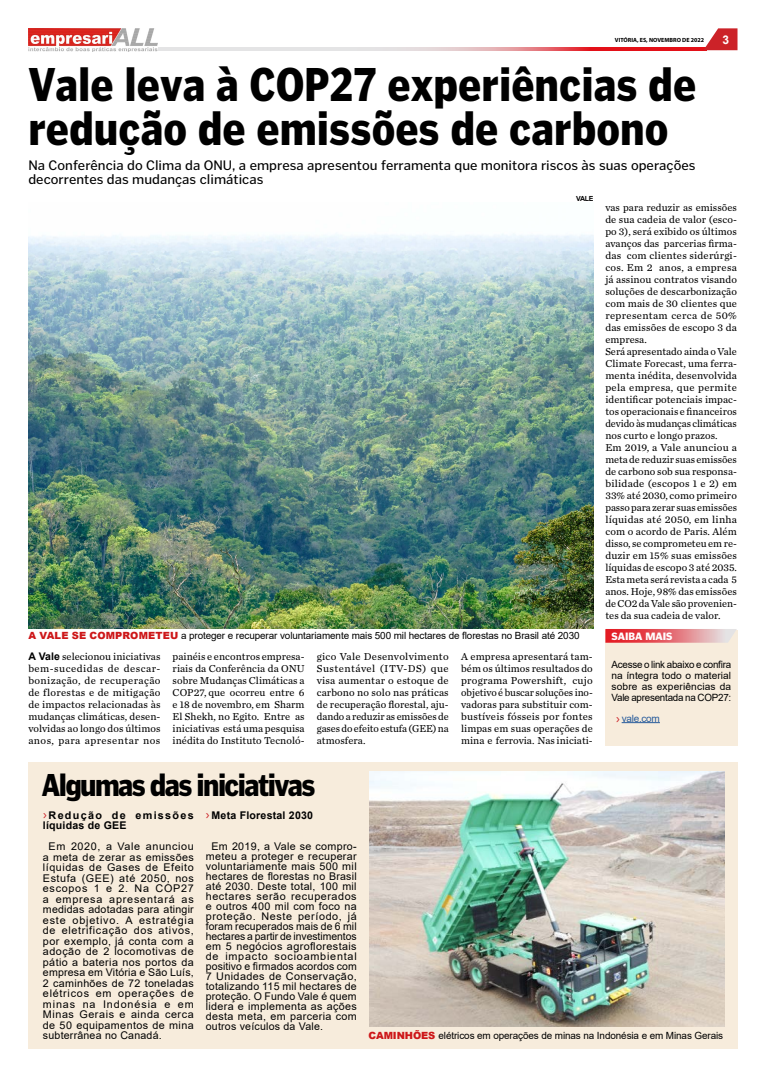
<style>
.page{position:relative;width:766px;height:1078px;background:#fff}
.page>*{position:absolute;margin:0;border:0;box-sizing:border-box;transform-origin:0 0}
.t1{font:900 46.8px/44px "Poynter Gothic Text";color:#000;scale:.85 1}
.t2{font:900 31.2px "Poynter Gothic Text";letter-spacing:-.06em;color:#000;scale:.85 1}
.t3{font:14px/14px "Poynter Gothic Text";color:#000}
.t4{font:13.5px "Myriad Pro";color:#cc2228;scale:1.1 1}
.t5{font:700 12px "Arial";color:#fff}
.t6{font:10.6px/10.5px "Arial";letter-spacing:.03em;color:#000;text-align:justify}
.t7{font:700 10.6px/10.5px "Arial";letter-spacing:.12em;color:#000}
.t8{font:700 10.6px "Arial";letter-spacing:.02em;color:#000}
.t9{font:10.5px/12px "Chronicle Text G2";letter-spacing:.005em;color:#000;text-align:justify}
.t10{font:900 10.5px "Poynter Gothic Text";color:#fff}
.t11{font:10px/11px "Arial";letter-spacing:.005em;color:#000;text-align:justify}
.t12{font:10px "Arial";letter-spacing:-.025em;color:#275b9b}
.t13{font:9.9px "Arial";letter-spacing:-.01em;color:#000}
.t14{font:700 7px "Arial";color:#000}
.t15{font:700 6px "Myriad Pro";color:#000}
.s1{font-weight:900;color:#cd1719}
.s2{font-family:"Arial";font-weight:700}
</style>
<div class="page">
<svg style="left:159px;top:47px;width:544px;height:3px;background:#e39ea2"></svg>
<svg style="left:703px;top:28px;width:34px;height:22px"></svg>
<img style="left:28px;top:28px;width:129px;height:23px">
<div style="left:28px;top:762px;width:709px;height:286px;background:#f7ecdc"></div>
<img style="left:28px;top:233px;width:565px;height:395px">
<img style="left:369px;top:771px;width:355px;height:255px">
<div style="left:605px;top:630px;width:132px;height:115px;background:#f7ecdc"></div>
<hr style="left:621px;top:722px;width:38px;height:1px;background:#275b9b">
<svg style="left:605px;top:629px;width:131px;height:13px;background:#e47479"></svg>
<p class="t15" style="left:614px;top:36px;width:91px">VITÓRIA, ES, NOVEMBRO DE 2022</p>
<p class="t5" style="left:722px;top:31px;width:8px">3</p>
<h1 class="t1" style="left:28px;top:62px;width:787px">Vale leva à COP27 experiências de redução de emissões de carbono</h1>
<h3 class="t3" style="left:28px;top:158px;width:668px">Na Conferência do Clima da ONU, a empresa apresentou ferramenta que monitora riscos às suas operações decorrentes das mudanças climáticas</h3>
<p class="t14" style="left:576px;top:193px;width:19px">VALE</p>
<p class="t13" style="left:29px;top:628px;width:552px"><span class="s1">A VALE SE COMPROMETEU</span> a proteger e recuperar voluntariamente mais 500 mil hectares de florestas no Brasil até 2030</p>
<p class="t9" style="left:28px;top:650px;width:134px"><span class="s2">A Vale</span> selecionou iniciativas bem-sucedidas de descar&shy;bonização, de recuperação de florestas e de mitigação de impactos relacionadas às mudanças climáticas, desen&shy;volvidas ao longo dos últimos anos, para apresentar nos</p>
<p class="t9" style="left:172px;top:650px;width:133px">painéis e encontros empresa&shy;riais da Conferência da ONU sobre Mudanças Climáticas a COP27, que ocorreu entre 6 e 18 de novembro, em Sharm El Shekh, no Egito. Entre as iniciativas está uma pesquisa inédita do Instituto Tecnoló-</p>
<p class="t9" style="left:317px;top:650px;width:133px">gico Vale Desenvolvimento Sustentável (ITV-DS) que visa aumentar o estoque de carbono no solo nas práticas de recuperação florestal, aju&shy;dando a reduzir as emissões de gases do efeito estufa (GEE) na atmosfera.</p>
<p class="t9" style="left:461px;top:650px;width:133px">A empresa apresentará tam&shy;bém os últimos resultados do programa Powershift, cujo objetivo é buscar soluções ino&shy;vadoras para substituir com&shy;bustíveis fósseis por fontes limpas em suas operações de mina e ferrovia. Nas iniciati-</p>
<h2 class="t2" style="left:42px;top:766px;width:323px">Algumas das iniciativas</h2>
<p class="t9" style="left:605px;top:201px;width:133px;text-align:left">vas para reduzir as emissões de sua cadeia de valor (esco&shy;po 3), será exibido os últimos avanços das parcerias firma&shy;das com clientes siderúrgi&shy;cos. Em 2 anos, a empresa já assinou contratos visando soluções de descarbonização com mais de 30 clientes que representam cerca de 50% das emissões de escopo 3 da empresa.<br>Será apresentado ainda o Vale<br>Climate Forecast, uma ferra&shy;menta inédita, desenvolvida pela empresa, que permite identificar potenciais impac&shy;tos operacionais e financeiros devido às mudanças climáticas nos curto e longo prazos.<br>Em 2019, a Vale anunciou a meta de reduzir suas emissões de carbono sob sua responsa&shy;bilidade (escopos 1 e 2) em<br>33% até 2030, como primeiro passo para zerar suas emissões líquidas até 2050, em linha com o acordo de Paris. Além disso, se comprometeu em re&shy;duzir em 15% suas emissões líquidas de escopo 3 até 2035.<br>Esta meta será revista a cada 5 anos. Hoje, 98% das emissões de CO2 da Vale são provenien&shy;tes da sua cadeia de valor.</p>
<p class="t10" style="left:611px;top:630px;width:62px">SAIBA MAIS</p>
<p class="t11" style="left:611px;top:658px;width:121px">Acesse o link abaixo e confira na íntegra todo o material sobre as experiências da Vale apresentada na COP27:</p>
<p class="t12" style="left:621px;top:711px;width:40px">vale.com</p>
<p class="t4" style="left:616px;top:710px;width:5px">›</p>
<p class="t8" style="left:211px;top:807px;width:103px">Meta Florestal 2030</p>
<p class="t6" style="left:206px;top:840px;width:152px;line-height:10px;text-indent:6px">Em 2019, a Vale se compro&shy;meteu a proteger e recuperar voluntariamente mais 500 mil hectares de florestas no Brasil até 2030. Deste total, 100 mil hectares serão recuperados e outros 400 mil com foco na proteção. Neste período, já foram recuperados mais de 6 mil hectares a partir de investimentos em 5 negócios agroflorestais de impacto socioambiental positivo e firmados acordos com 7 Unidades de Conservação, totalizando 115 mil hectares de proteção. O Fundo Vale é quem lidera e implementa as ações desta meta, em parceria com outros veículos da Vale.</p>
<p class="t7" style="left:43px;top:809px;width:152px;text-indent:6px">Redução de emissões líquidas de GEE</p>
<p class="t6" style="left:43px;top:840px;width:152px;text-indent:6px">Em 2020, a Vale anunciou a meta de zerar as emissões líquidas de Gases de Efeito Estufa (GEE) até 2050, nos escopos 1 e 2. Na COP27 a empresa apresentará as medidas adotadas para atingir este objetivo. A estratégia de eletrificação dos ativos, por exemplo, já conta com a adoção de 2 locomotivas de pátio a bateria nos portos da empresa em Vitória e São Luís, 2 caminhões de 72 toneladas elétricos em operações de minas na Indonésia e em Minas Gerais e ainda cerca de 50 equipamentos de mina subterrânea no Canadá.</p>
<p class="t4" style="left:43px;top:805px;width:5px">›</p>
<p class="t4" style="left:206px;top:805px;width:5px">›</p>
<p class="t13" style="left:368px;top:1028px;width:356px"><span class="s1">CAMINHÕES</span> elétricos em operações de minas na Indonésia e em Minas Gerais</p>
</div>
